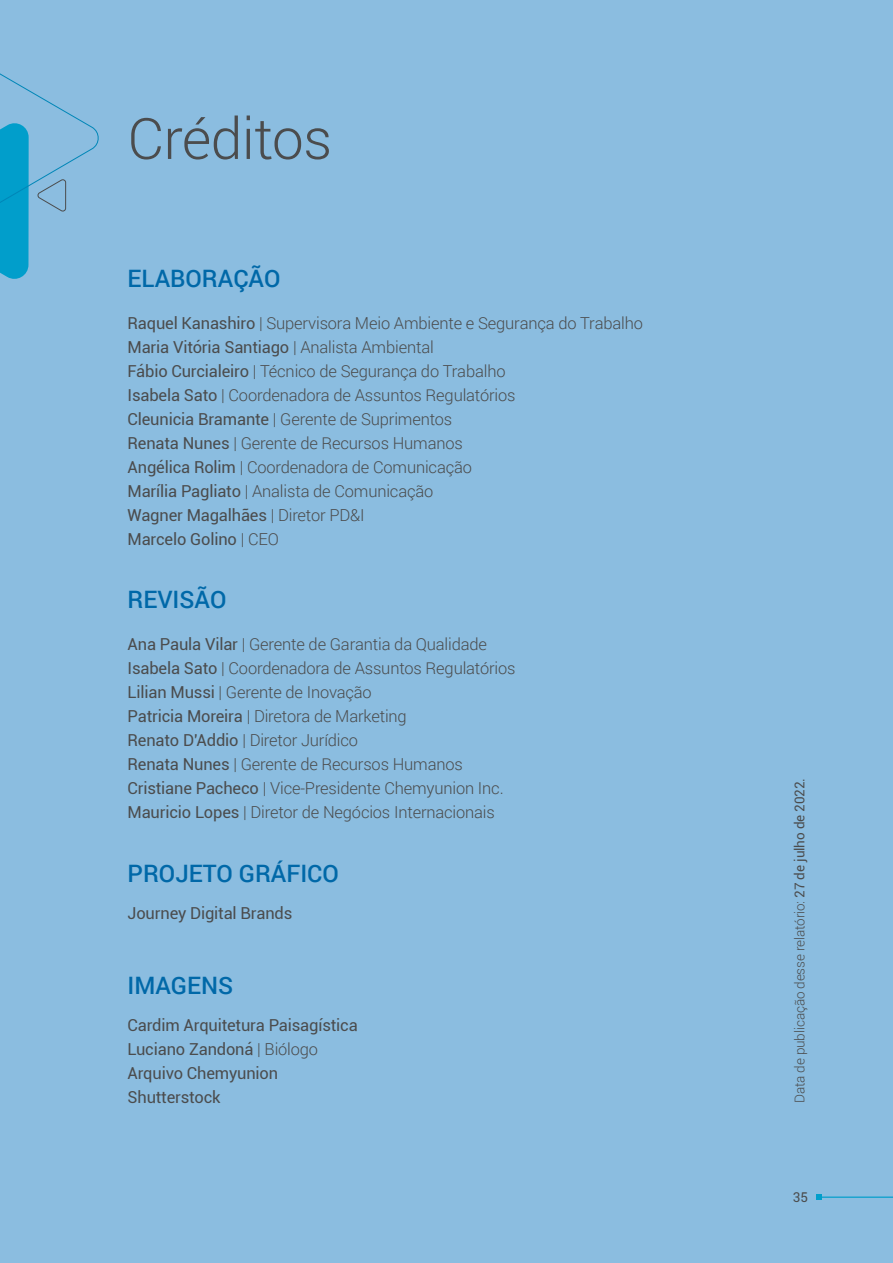
<style>
.page{position:relative;width:893px;height:1263px;background:#8bbde0}
.page>*{position:absolute;margin:0;border:0;box-sizing:border-box;transform-origin:0 0}
.t1{font:300 57px "Roboto";letter-spacing:-.01em;color:#4b4c4d}
.t2{font:500 24px "Roboto";color:#0068a8}
.t3{font:300 16.5px/24px "Roboto";letter-spacing:-.01em;color:#4b4c4d}
.t4{font:16.5px/24px "Roboto";letter-spacing:-.01em;color:#4b4c4d}
.t5{font:300 13.5px "Roboto";letter-spacing:-.01em;color:#4b4c4d}
.t6{font:13.5px "Roboto";color:#4b4c4d}
.s1{font-weight:400}
.s2{font-weight:300}
</style>
<div class="page">
<svg style="left:0;top:73px;width:99px;height:206px"></svg>
<hr style="left:819px;top:1196px;width:74px;height:2px;background:#019ecb">
<svg style="left:816px;top:1194px;width:6px;height:6px"></svg>
<h1 class="t1" style="left:128px;top:99px;width:206px">Créditos</h1>
<h2 class="t2" style="left:128px;top:261px;width:154px">ELABORAÇÃO</h2>
<p class="t3" style="left:128px;top:310px;width:517px"><span class="s1">Raquel Kanashiro</span> | Supervisora Meio Ambiente e Segurança do Trabalho <span class="s1">Maria Vitória Santiago</span> | Analista Ambiental<br><span class="s1">Fábio Curcialeiro</span> | Técnico de Segurança do Trabalho<br><span class="s1">Isabela Sato</span> | Coordenadora de Assuntos Regulatórios<br><span class="s1">Cleunicia Bramante</span> | Gerente de Suprimentos<br><span class="s1">Renata Nunes</span> | Gerente de Recursos Humanos<br><span class="s1">Angélica Rolim</span> | Coordenadora de Comunicação<br><span class="s1">Marília Pagliato</span> | Analista de Comunicação<br><span class="s1">Wagner Magalhães</span> | Diretor PD&amp;I<br><span class="s1">Marcelo Golino</span> | CEO</p>
<h2 class="t2" style="left:128px;top:583px;width:100px">REVISÃO</h2>
<p class="t3" style="left:128px;top:632px;width:390px"><span class="s1">Ana Paula Vilar</span> | Gerente de Garantia da Qualidade <span class="s1">Isabela Sato</span> | Coordenadora de Assuntos Regulatórios <span class="s1">Lilian Mussi</span> | Gerente de Inovação<br><span class="s1">Patricia Moreira</span> | Diretora de Marketing<br><span class="s1">Renato D'Addio</span> | Diretor Jurídico<br><span class="s1">Renata Nunes</span> | Gerente de Recursos Humanos <span class="s1">Cristiane Pacheco</span> | Vice-Presidente Chemyunion Inc.<br><span class="s1">Mauricio Lopes</span> | Diretor de Negócios Internacionais</p>
<h2 class="t2" style="left:128px;top:857px;width:213px">PROJETO GRÁFICO</h2>
<p class="t4" style="left:128px;top:900px;width:166px">Journey Digital Brands</p>
<h2 class="t2" style="left:128px;top:969px;width:107px">IMAGENS</h2>
<p class="t4" style="left:128px;top:1012px;width:232px">Cardim Arquitetura Paisagística<br>Luciano Zandoná <span class="s2">| Biólogo<br></span>Arquivo Chemyunion<br>Shutterstock</p>
<p class="t5" style="left:790px;top:1103px;width:326px;rotate:-90deg">Data de publicação desse relatório: <span class="s1">27 de julho de 2022.</span></p>
<p class="t6" style="left:793px;top:1188px;width:17px">35</p>
</div>
